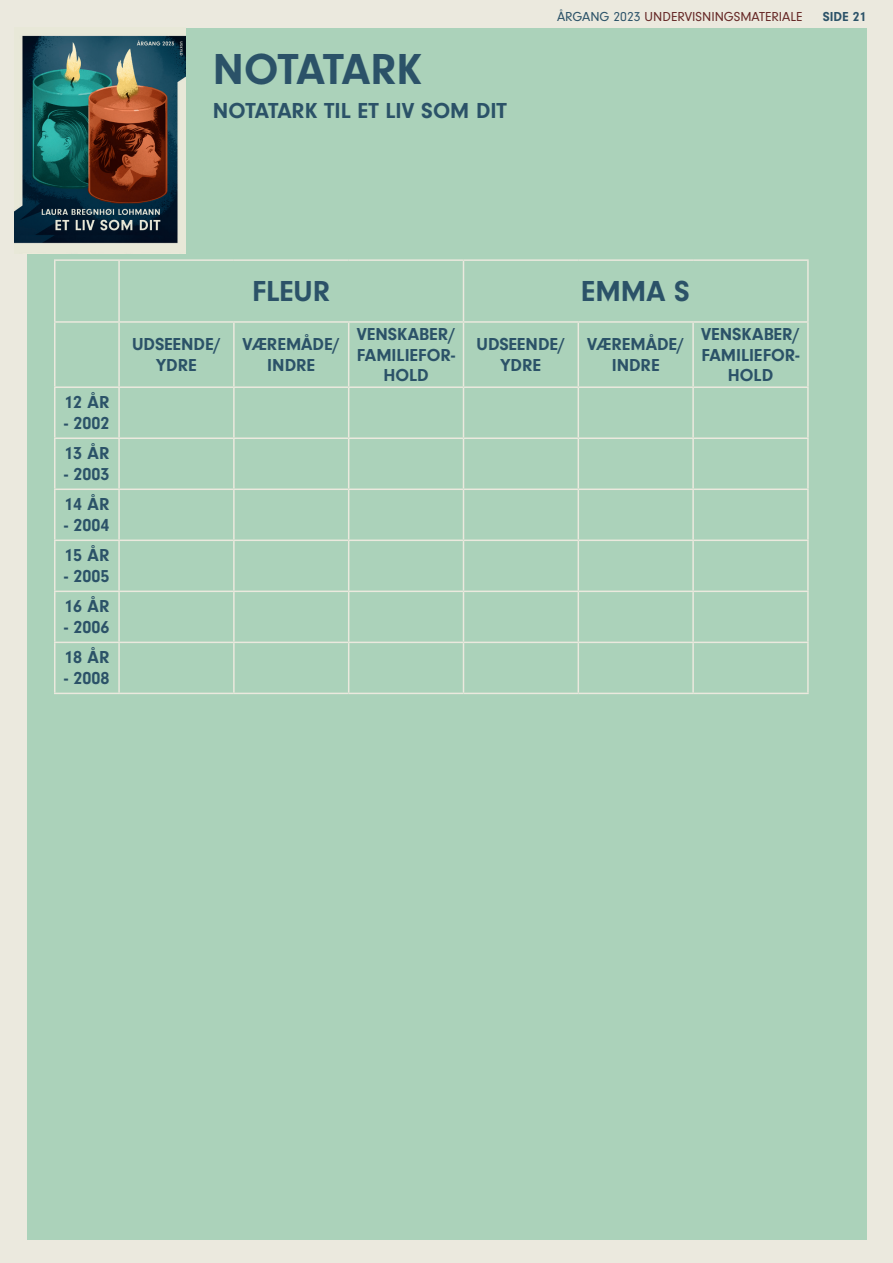
<style>
.page{position:relative;width:893px;height:1263px;background:#ebe9de}
.page>*{position:absolute;margin:0;border:0;box-sizing:border-box;transform-origin:0 0}
.t1{font:700 45px "Neuzeit Gro";letter-spacing:-.015em;color:#2b5268}
.t2{font:700 30px "Neuzeit Gro";color:#2b5268}
.t3{font:700 22.5px "Neuzeit Gro";color:#2b5268}
.t4{font:700 18px/20.5px "Neuzeit Gro";color:#2b5268;text-align:center}
.t5{font:13.5px "Neuzeit Gro";color:#662826}
.t6{font:700 13.5px "Neuzeit Gro";color:#2b5268}
.s1{color:#2b5268}
</style>
<div class="page">
<div style="left:27px;top:28px;width:839px;height:1211px;background:#abd2ba"></div>
<hr style="left:54px;top:259px;width:65px;height:2px;background:#ebe9de">
<hr style="left:54px;top:261px;width:2px;height:60px;background:#ebe9de">
<hr style="left:119px;top:259px;width:115px;height:2px;background:#ebe9de">
<hr style="left:118px;top:261px;width:2px;height:60px;background:#ebe9de">
<hr style="left:234px;top:259px;width:115px;height:2px;background:#ebe9de">
<hr style="left:349px;top:259px;width:114px;height:2px;background:#ebe9de">
<hr style="left:463px;top:259px;width:115px;height:2px;background:#ebe9de">
<hr style="left:463px;top:261px;width:1px;height:60px;background:#ebe9de">
<hr style="left:578px;top:259px;width:115px;height:2px;background:#ebe9de">
<hr style="left:693px;top:259px;width:116px;height:2px;background:#ebe9de">
<hr style="left:807px;top:261px;width:2px;height:60px;background:#ebe9de">
<hr style="left:54px;top:321px;width:65px;height:2px;background:#ebe9de">
<hr style="left:54px;top:323px;width:2px;height:63px;background:#ebe9de">
<hr style="left:119px;top:321px;width:115px;height:2px;background:#ebe9de">
<hr style="left:118px;top:323px;width:2px;height:63px;background:#ebe9de">
<hr style="left:234px;top:321px;width:115px;height:2px;background:#ebe9de">
<hr style="left:233px;top:323px;width:2px;height:63px;background:#ebe9de">
<hr style="left:349px;top:321px;width:114px;height:2px;background:#ebe9de">
<hr style="left:348px;top:323px;width:1px;height:63px;background:#ebe9de">
<hr style="left:463px;top:321px;width:115px;height:2px;background:#ebe9de">
<hr style="left:463px;top:323px;width:1px;height:63px;background:#ebe9de">
<hr style="left:578px;top:321px;width:115px;height:2px;background:#ebe9de">
<hr style="left:578px;top:323px;width:1px;height:63px;background:#ebe9de">
<hr style="left:693px;top:321px;width:116px;height:2px;background:#ebe9de">
<hr style="left:692px;top:323px;width:2px;height:63px;background:#ebe9de">
<hr style="left:807px;top:323px;width:2px;height:63px;background:#ebe9de">
<hr style="left:54px;top:386px;width:65px;height:2px;background:#ebe9de">
<hr style="left:54px;top:388px;width:2px;height:49px;background:#ebe9de">
<hr style="left:119px;top:386px;width:115px;height:2px;background:#ebe9de">
<hr style="left:118px;top:388px;width:2px;height:49px;background:#ebe9de">
<hr style="left:234px;top:386px;width:115px;height:2px;background:#ebe9de">
<hr style="left:233px;top:388px;width:2px;height:49px;background:#ebe9de">
<hr style="left:349px;top:386px;width:114px;height:2px;background:#ebe9de">
<hr style="left:348px;top:388px;width:1px;height:49px;background:#ebe9de">
<hr style="left:463px;top:386px;width:115px;height:2px;background:#ebe9de">
<hr style="left:463px;top:388px;width:1px;height:49px;background:#ebe9de">
<hr style="left:578px;top:386px;width:115px;height:2px;background:#ebe9de">
<hr style="left:578px;top:388px;width:1px;height:49px;background:#ebe9de">
<hr style="left:693px;top:386px;width:116px;height:2px;background:#ebe9de">
<hr style="left:692px;top:388px;width:2px;height:49px;background:#ebe9de">
<hr style="left:807px;top:388px;width:2px;height:49px;background:#ebe9de">
<hr style="left:54px;top:437px;width:65px;height:2px;background:#ebe9de">
<hr style="left:54px;top:439px;width:2px;height:49px;background:#ebe9de">
<hr style="left:119px;top:437px;width:115px;height:2px;background:#ebe9de">
<hr style="left:118px;top:439px;width:2px;height:49px;background:#ebe9de">
<hr style="left:234px;top:437px;width:115px;height:2px;background:#ebe9de">
<hr style="left:233px;top:439px;width:2px;height:49px;background:#ebe9de">
<hr style="left:349px;top:437px;width:114px;height:2px;background:#ebe9de">
<hr style="left:348px;top:439px;width:1px;height:49px;background:#ebe9de">
<hr style="left:463px;top:437px;width:115px;height:2px;background:#ebe9de">
<hr style="left:463px;top:439px;width:1px;height:49px;background:#ebe9de">
<hr style="left:578px;top:437px;width:115px;height:2px;background:#ebe9de">
<hr style="left:578px;top:439px;width:1px;height:49px;background:#ebe9de">
<hr style="left:693px;top:437px;width:116px;height:2px;background:#ebe9de">
<hr style="left:692px;top:439px;width:2px;height:49px;background:#ebe9de">
<hr style="left:807px;top:439px;width:2px;height:49px;background:#ebe9de">
<hr style="left:54px;top:488px;width:65px;height:2px;background:#ebe9de">
<hr style="left:54px;top:490px;width:2px;height:49px;background:#ebe9de">
<hr style="left:119px;top:488px;width:115px;height:2px;background:#ebe9de">
<hr style="left:118px;top:490px;width:2px;height:49px;background:#ebe9de">
<hr style="left:234px;top:488px;width:115px;height:2px;background:#ebe9de">
<hr style="left:233px;top:490px;width:2px;height:49px;background:#ebe9de">
<hr style="left:349px;top:488px;width:114px;height:2px;background:#ebe9de">
<hr style="left:348px;top:490px;width:1px;height:49px;background:#ebe9de">
<hr style="left:463px;top:488px;width:115px;height:2px;background:#ebe9de">
<hr style="left:463px;top:490px;width:1px;height:49px;background:#ebe9de">
<hr style="left:578px;top:488px;width:115px;height:2px;background:#ebe9de">
<hr style="left:578px;top:490px;width:1px;height:49px;background:#ebe9de">
<hr style="left:693px;top:488px;width:116px;height:2px;background:#ebe9de">
<hr style="left:692px;top:490px;width:2px;height:49px;background:#ebe9de">
<hr style="left:807px;top:490px;width:2px;height:49px;background:#ebe9de">
<hr style="left:54px;top:539px;width:65px;height:2px;background:#ebe9de">
<hr style="left:54px;top:541px;width:2px;height:50px;background:#ebe9de">
<hr style="left:119px;top:539px;width:115px;height:2px;background:#ebe9de">
<hr style="left:118px;top:541px;width:2px;height:50px;background:#ebe9de">
<hr style="left:234px;top:539px;width:115px;height:2px;background:#ebe9de">
<hr style="left:233px;top:541px;width:2px;height:50px;background:#ebe9de">
<hr style="left:349px;top:539px;width:114px;height:2px;background:#ebe9de">
<hr style="left:348px;top:541px;width:1px;height:50px;background:#ebe9de">
<hr style="left:463px;top:539px;width:115px;height:2px;background:#ebe9de">
<hr style="left:463px;top:541px;width:1px;height:50px;background:#ebe9de">
<hr style="left:578px;top:539px;width:115px;height:2px;background:#ebe9de">
<hr style="left:578px;top:541px;width:1px;height:50px;background:#ebe9de">
<hr style="left:693px;top:539px;width:116px;height:2px;background:#ebe9de">
<hr style="left:692px;top:541px;width:2px;height:50px;background:#ebe9de">
<hr style="left:807px;top:541px;width:2px;height:50px;background:#ebe9de">
<hr style="left:54px;top:591px;width:65px;height:1px;background:#ebe9de">
<hr style="left:54px;top:592px;width:2px;height:50px;background:#ebe9de">
<hr style="left:119px;top:591px;width:115px;height:1px;background:#ebe9de">
<hr style="left:118px;top:592px;width:2px;height:50px;background:#ebe9de">
<hr style="left:234px;top:591px;width:115px;height:1px;background:#ebe9de">
<hr style="left:233px;top:592px;width:2px;height:50px;background:#ebe9de">
<hr style="left:349px;top:591px;width:114px;height:1px;background:#ebe9de">
<hr style="left:348px;top:592px;width:1px;height:50px;background:#ebe9de">
<hr style="left:463px;top:591px;width:115px;height:1px;background:#ebe9de">
<hr style="left:463px;top:592px;width:1px;height:50px;background:#ebe9de">
<hr style="left:578px;top:591px;width:115px;height:1px;background:#ebe9de">
<hr style="left:578px;top:592px;width:1px;height:50px;background:#ebe9de">
<hr style="left:693px;top:591px;width:116px;height:1px;background:#ebe9de">
<hr style="left:692px;top:592px;width:2px;height:50px;background:#ebe9de">
<hr style="left:807px;top:592px;width:2px;height:50px;background:#ebe9de">
<hr style="left:54px;top:642px;width:65px;height:1px;background:#ebe9de">
<hr style="left:54px;top:643px;width:2px;height:50px;background:#ebe9de">
<hr style="left:119px;top:642px;width:115px;height:1px;background:#ebe9de">
<hr style="left:118px;top:643px;width:2px;height:50px;background:#ebe9de">
<hr style="left:234px;top:642px;width:115px;height:1px;background:#ebe9de">
<hr style="left:233px;top:643px;width:2px;height:50px;background:#ebe9de">
<hr style="left:349px;top:642px;width:114px;height:1px;background:#ebe9de">
<hr style="left:348px;top:643px;width:1px;height:50px;background:#ebe9de">
<hr style="left:463px;top:642px;width:115px;height:1px;background:#ebe9de">
<hr style="left:463px;top:643px;width:1px;height:50px;background:#ebe9de">
<hr style="left:578px;top:642px;width:115px;height:1px;background:#ebe9de">
<hr style="left:578px;top:643px;width:1px;height:50px;background:#ebe9de">
<hr style="left:693px;top:642px;width:116px;height:1px;background:#ebe9de">
<hr style="left:692px;top:643px;width:2px;height:50px;background:#ebe9de">
<hr style="left:807px;top:643px;width:2px;height:50px;background:#ebe9de">
<hr style="left:54px;top:693px;width:65px;height:1px;background:#ebe9de">
<hr style="left:119px;top:693px;width:115px;height:1px;background:#ebe9de">
<hr style="left:234px;top:693px;width:115px;height:1px;background:#ebe9de">
<hr style="left:349px;top:693px;width:114px;height:1px;background:#ebe9de">
<hr style="left:463px;top:693px;width:115px;height:1px;background:#ebe9de">
<hr style="left:578px;top:693px;width:115px;height:1px;background:#ebe9de">
<hr style="left:693px;top:693px;width:116px;height:1px;background:#ebe9de">
<img style="left:15px;top:28px;width:170px;height:225px">
<h1 class="t1" style="left:213px;top:44px;width:211px">NOTATARK</h1>
<p class="t3" style="left:213px;top:98px;width:296px">NOTATARK TIL ET LIV SOM DIT</p>
<p class="t5" style="left:557px;top:9px;width:247px"><span class="s1">ÅRGANG 2023</span> UNDERVISNINGSMATERIALE</p>
<p class="t6" style="left:823px;top:9px;width:45px">SIDE 21</p>
<p class="t4" style="left:64px;top:392px;width:47px">12 ÅR</p>
<p class="t4" style="left:64px;top:408px;width:47px;line-height:30.5px;text-align:left">- 2002<br>13 ÅR</p>
<p class="t4" style="left:64px;top:459px;width:47px;line-height:30.5px;text-align:left">- 2003<br>14 ÅR</p>
<p class="t4" style="left:64px;top:510px;width:47px;line-height:30.5px;text-align:left">- 2004<br>15 ÅR</p>
<p class="t4" style="left:64px;top:561px;width:47px;line-height:30.5px;text-align:left">- 2005<br>16 ÅR</p>
<p class="t4" style="left:64px;top:612px;width:47px;line-height:30.5px;text-align:left">- 2006<br>18 ÅR</p>
<p class="t4" style="left:64px;top:668px;width:47px">- 2008</p>
<h2 class="t2" style="left:252px;top:274px;width:80px">FLEUR</h2>
<h2 class="t2" style="left:581px;top:274px;width:110px">EMMA S</h2>
<p class="t4" style="left:132px;top:334px;width:90px">UDSEENDE/<br>YDRE</p>
<p class="t4" style="left:243px;top:334px;width:99px">VÆREMÅDE/<br>INDRE</p>
<p class="t4" style="left:357px;top:324px;width:100px">VENSKABER/<br>FAMILIEFOR-<br>HOLD</p>
<p class="t4" style="left:476px;top:334px;width:90px">UDSEENDE/<br>YDRE</p>
<p class="t4" style="left:587px;top:334px;width:99px">VÆREMÅDE/<br>INDRE</p>
<p class="t4" style="left:701px;top:324px;width:100px">VENSKABER/<br>FAMILIEFOR-<br>HOLD</p>
</div>
